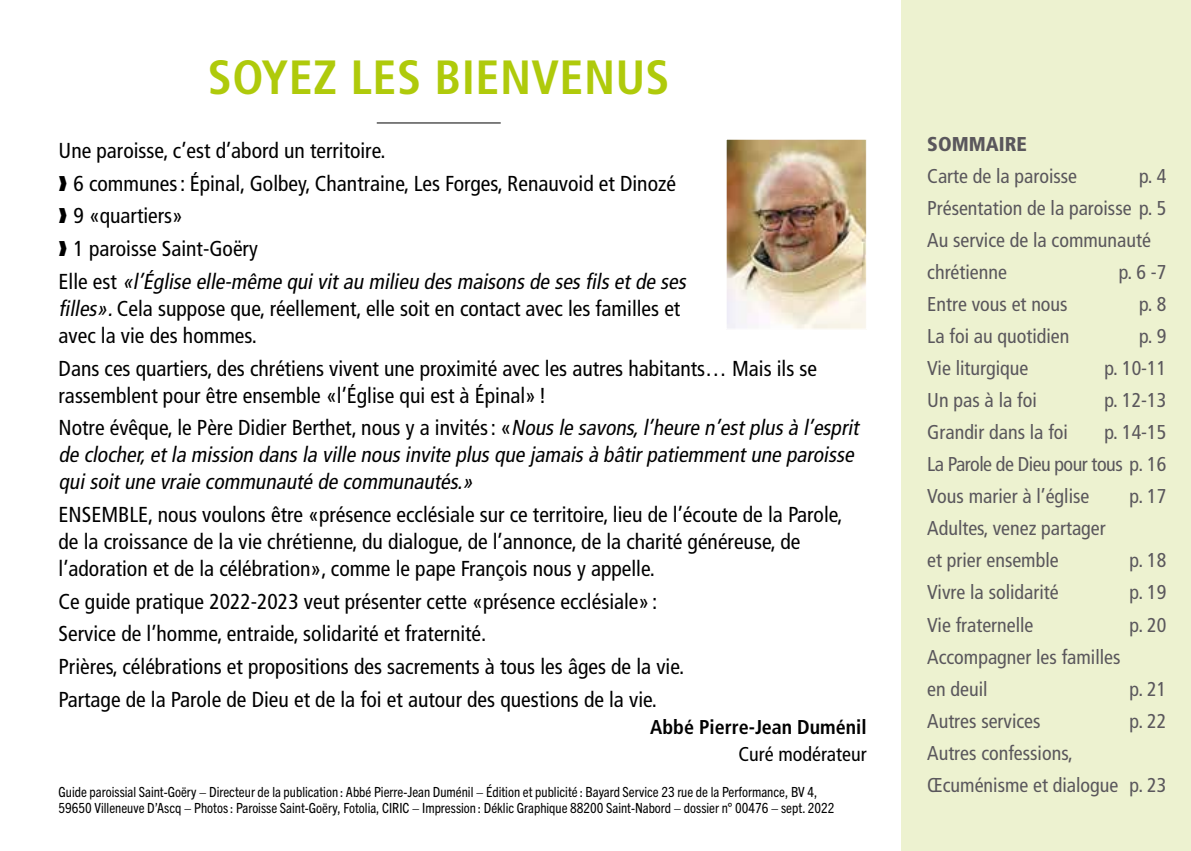
<style>
.page{position:relative;width:1191px;height:851px;background:#fff}
.page>*{position:absolute;margin:0;border:0;box-sizing:border-box;transform-origin:0 0}
.t1{font:700 condensed 48px "Frutiger";letter-spacing:.01em;color:#afca0b}
.t2{font:condensed 21.6px/27px "Frutiger";color:#000}
.t3{font:italic condensed 21.6px/27px "Frutiger";color:#000}
.t4{font:condensed 20px/32px "Frutiger";color:#5a575c}
.t5{font:700 condensed 20px "Frutiger";color:#000}
.t6{font:condensed 20px "Frutiger";color:#000}
.t7{font:900 condensed 20px "Frutiger";color:#5a575c}
.t8{font:condensed 14px/16.8px "Trade Gothic Next LT Pro";color:#000}
.s1{font-style:normal}
.s2{font-style:italic}
</style>
<div class="page">
<hr style="left:377px;top:122px;width:124px;height:1px;background:#000">
<div style="left:901px;top:0;width:290px;height:850px;background:#edf2d0"></div>
<img style="left:728px;top:141px;width:136px;height:186px">
<div style="left:726px;top:139px;width:140px;height:190px;border:1px solid #fff"></div>
<h1 class="t1" style="left:208px;top:49px;width:463px">SOYEZ LES BIENVENUS</h1>
<p class="t2" style="left:59px;top:137px;width:328px">Une paroisse, c’est d’abord un territoire.</p>
<p class="t2" style="left:59px;top:170px;width:619px">→ 6 communes: Épinal, Golbey, Chantraine, Les Forges, Renauvoid et Dinozé</p>
<p class="t2" style="left:59px;top:202px;width:126px">→ 9 «quartiers»</p>
<p class="t3" style="left:59px;top:232px;width:633px;line-height:32.6px">→ <span class="s1">1 paroisse Saint-Goëry<br>E l l e e s t</span> «l’Église elle-même quivitau milieu desmaisonsde sesfilsetde ses</p>
<p class="t2" style="left:59px;top:295px;width:623px"><span class="s2">filles».</span>Cela suppose que, réellement, elle soit en contact avec les familles et avec la vie des hommes.</p>
<p class="t2" style="left:59px;top:354px;width:760px">Dans ces quartiers, des chrétiens vivent une proximité avec les autres habitants… Mais ils se rassemblent pour être ensemble «l’Église qui est à Épinal» !</p>
<p class="t3" style="left:59px;top:414px;width:806px"><span class="s1">Notre évêque, le Père Didier Berthet, nous y a invités: «</span>Nousle savons,l’heure n’estplusà l’esprit de clocher,etla mission dansla ville nousinvite plusque jamaisà bâtirpatiemmentune paroisse quisoitune vraie communauté de communautés.»</p>
<p class="t2" style="left:59px;top:501px;width:785px">ENSEMBLE, nous voulons être «présence ecclésiale sur ce territoire, lieu de l’écoute de la Parole, de la croissance de la vie chrétienne, du dialogue, de l’annonce, de la charité généreuse, de l’adoration et de la célébration», comme le pape François nous y appelle.</p>
<p class="t2" style="left:59px;top:585px;width:627px;line-height:32.6px">Ce guide pratique 2022-2023 veut présenter cette «présence ecclésiale» :<br>Service de l’homme, entraide, solidarité et fraternité.<br>Prières, célébrations et propositions des sacrements à tous les âges de la vie.<br>Partage de la Parole de Dieu et de la foi et autour des questions de la vie.</p>
<p class="t5" style="left:650px;top:714px;width:218px">Abbé Pierre-Jean Duménil</p>
<p class="t6" style="left:738px;top:742px;width:130px">Curé modérateur</p>
<p class="t8" style="left:59px;top:782px;width:777px">Guide paroissial Saint-Goëry – Directeur de la publication : Abbé Pierre-Jean Duménil – Édition et publicité : Bayard Service 23 rue de la Performance, BV 4,<br>59650 Villeneuve D’Ascq – Photos : Paroisse Saint-Goëry, Fotolia, CIRIC – Impression : Déklic Graphique 88200 Saint-Nabord – dossier n° 00476 – sept. 2022</p>
<p class="t7" style="left:927px;top:132px;width:101px">SOMMAIRE</p>
<p class="t4" style="left:927px;top:160px;width:151px">Carte de la paroisse</p>
<p class="t4" style="left:927px;top:160px;width:241px;text-indent:212px">p. 4<br>Présentation de la paroisse p. 5<br>Au service de la communauté chrétienne</p>
<p class="t4" style="left:1118px;top:256px;width:49px">p. 6 -7</p>
<p class="t4" style="left:927px;top:288px;width:142px">Entre vous et nous</p>
<p class="t4" style="left:1139px;top:288px;width:29px">p. 8</p>
<p class="t4" style="left:927px;top:320px;width:144px">La foi au quotidien</p>
<p class="t4" style="left:1139px;top:320px;width:29px">p. 9</p>
<p class="t4" style="left:927px;top:352px;width:103px">Vie liturgique</p>
<p class="t4" style="left:1104px;top:352px;width:64px">p. 10-11</p>
<p class="t4" style="left:927px;top:384px;width:111px">Un pas à la foi</p>
<p class="t4" style="left:1104px;top:384px;width:64px">p. 12-13</p>
<p class="t4" style="left:927px;top:416px;width:142px">Grandir dans la foi</p>
<p class="t4" style="left:927px;top:416px;width:241px;text-align:justify;text-indent:177px">p. 14-15<br>La Parole de Dieu pour tous p. 16<br>Vous marier à l’église</p>
<p class="t4" style="left:1129px;top:480px;width:38px">p. 17</p>
<p class="t4" style="left:927px;top:512px;width:180px">Adultes, venez partager et prier ensemble</p>
<p class="t4" style="left:1129px;top:544px;width:38px">p. 18</p>
<p class="t4" style="left:927px;top:576px;width:133px">Vivre la solidarité</p>
<p class="t4" style="left:1129px;top:576px;width:38px">p. 19</p>
<p class="t4" style="left:927px;top:608px;width:108px">Vie fraternelle</p>
<p class="t4" style="left:1129px;top:608px;width:38px">p. 20</p>
<p class="t4" style="left:927px;top:640px;width:195px">Accompagner les familles en deuil</p>
<p class="t4" style="left:1129px;top:672px;width:38px">p. 21</p>
<p class="t4" style="left:927px;top:704px;width:115px">Autres services</p>
<p class="t4" style="left:1129px;top:704px;width:38px">p. 22</p>
<p class="t4" style="left:927px;top:736px;width:241px">Autres confessions,<br>Œcuménisme et dialogue p. 23</p>
</div>
